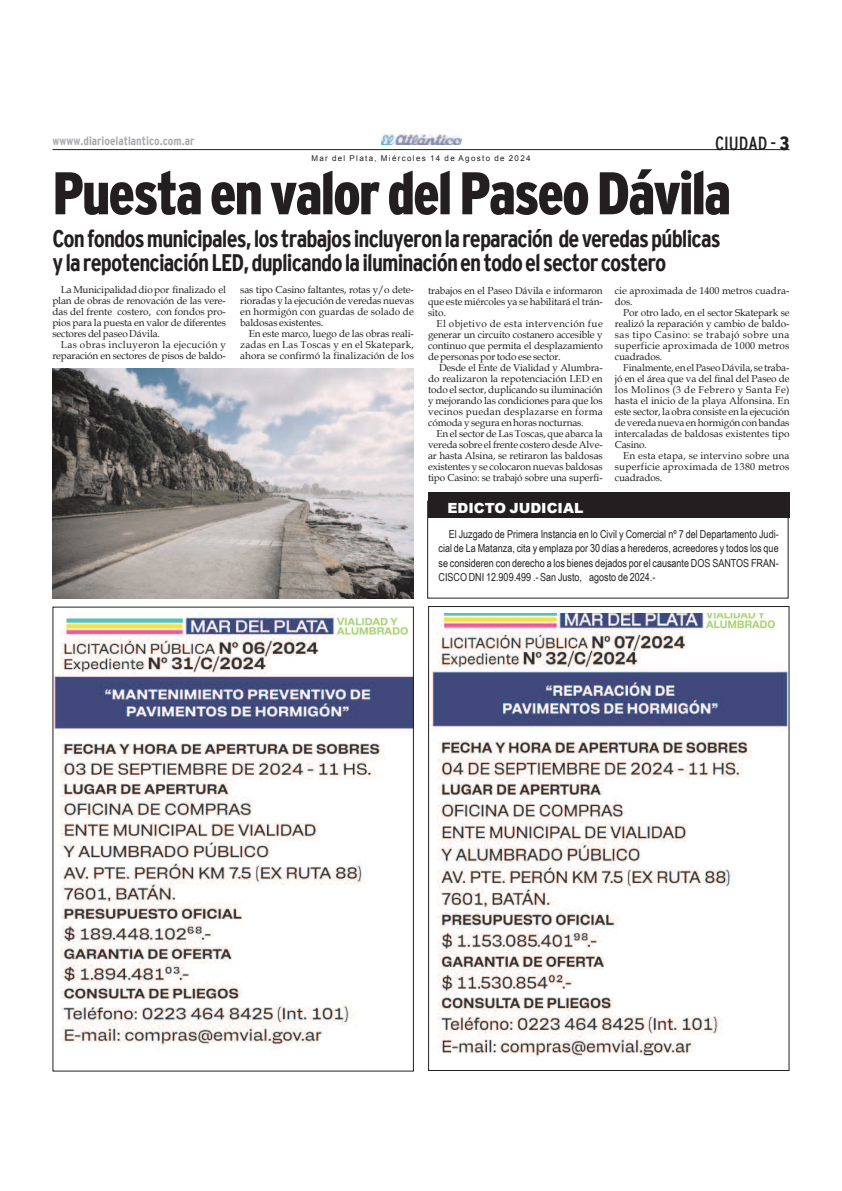
<style>
.page{position:relative;width:842px;height:1191px;background:#fff}
.page>*{position:absolute;margin:0;border:0;box-sizing:border-box;transform-origin:0 0}
.t1{font:900 condensed 60px "Interstate";letter-spacing:-.035em;color:#231f20}
.t2{font:700 condensed 24px/24px "Interstate";letter-spacing:-.035em;color:#231f20}
.t3{font:condensed 19px "Interstate";color:#231f20}
.t4{font:900 14px "Arial";color:#fff}
.t5{font:700 condensed 12px "Interstate";color:#a8a9ad}
.t6{font:11px/14.4px "Arial Narrow";color:#231f20;text-align:justify}
.t7{font:10px/11px "Book Antiqua";letter-spacing:-.01em;color:#231f20;text-align:justify}
.t8{font:8px "Arial";letter-spacing:.165em;color:#231f20}
.s1{font-weight:900}
</style>
<div class="page">
<hr style="left:52px;top:149px;width:737px;height:1px;background:#231f20">
<img style="left:381px;top:135px;width:80px;height:9px">
<img style="left:52px;top:369px;width:362px;height:229px">
<div style="left:428px;top:492px;width:361px;height:26px;background:#231f20"></div>
<img style="left:54px;top:613px;width:358px;height:433px">
<img style="left:431px;top:613px;width:356px;height:443px">
<p class="t5" style="left:52px;top:134px;width:143px">wwww.diarioelatlantico.com.ar</p>
<h3 class="t3" style="left:715px;top:133px;width:76px">CIUDAD - <span class="s1">3</span></h3>
<h1 class="t1" style="left:52px;top:160px;width:680px">Puesta envalordelPaseoDávila</h1>
<p class="t8" style="left:311px;top:154px;width:221px">Mar del Plata, Miércoles 14 de Agosto de 2024</p>
<h2 class="t2" style="left:52px;top:226px;width:670px">Confondosmunicipales,lostrabajosincluyeronlareparación deveredaspúblicas ylarepotenciaciónLED,duplicandolailuminaciónentodoelsectorcostero</h2>
<p class="t7" style="left:52px;top:285px;width:175px;text-indent:9px">La Municipalidad dio por finalizado el plan de obras de renovación de las vere&shy;das del frente costero, con fondos pro&shy;pios para la puesta en valor de diferentes sectores del paseo Dávila.</p>
<p class="t7" style="left:52px;top:340px;width:175px;text-align:right">Las obras incluyeron la ejecución y reparación en sectores de pisos de baldo-</p>
<p class="t7" style="left:240px;top:285px;width:175px">sas tipo Casino faltantes, rotas y/o dete&shy;rioradas y la ejecución de veredas nuevas en hormigón con guardas de solado de baldosas existentes.</p>
<p class="t7" style="left:240px;top:329px;width:175px;text-indent:9px">En este marco, luego de las obras reali&shy;zadas en Las Toscas y en el Skatepark, ahora se confirmó la finalización de los</p>
<p class="t7" style="left:428px;top:286px;width:176px">trabajos en el Paseo Dávila e informaron que este miércoles ya se habilitará el trán&shy;sito.</p>
<p class="t7" style="left:428px;top:319px;width:176px;text-indent:9px">El objetivo de esta intervención fue generar un circuito costanero accesible y continuo que permita el desplazamiento de personas por todo ese sector.</p>
<p class="t7" style="left:428px;top:363px;width:176px;text-indent:11px">Desde el Ente de Vialidad y Alumbra&shy;do realizaron la repotenciación LED en todo el sector, duplicando su iluminación y mejorando las condiciones para que los vecinos puedan desplazarse en forma cómoda y segura en horas nocturnas.</p>
<p class="t7" style="left:428px;top:429px;width:176px;text-indent:9px">En el sector de Las Toscas, que abarca la vereda sobre el frente costero desde Alve&shy;ar hasta Alsina, se retiraron las baldosas existentes y se colocaron nuevas baldosas tipo Casino: se trabajó sobre una superfi-</p>
<h3 class="t4" style="left:447px;top:497px;width:137px">EDICTO JUDICIAL</h3>
<p class="t7" style="left:615px;top:286px;width:176px">cie aproximada de 1400 metros cuadra&shy;dos.</p>
<p class="t7" style="left:615px;top:308px;width:176px;text-indent:9px">Por otro lado, en el sector Skatepark se realizó la reparación y cambio de baldo&shy;sas tipo Casino: se trabajó sobre una superficie aproximada de 1000 metros cuadrados.</p>
<p class="t7" style="left:615px;top:363px;width:176px;text-indent:9px">Finalmente, enelPaseoDávila, se traba&shy;jó en el área que va del final del Paseo de los Molinos (3 de Febrero y Santa Fe) hasta el inicio de la playa Alfonsina. En este sector, la obra consiste en la ejecución deveredanueva enhormigónconbandas intercaladas de baldosas existentes tipo Casino.</p>
<p class="t7" style="left:615px;top:451px;width:176px;text-indent:9px">En esta etapa, se intervino sobre una superficie aproximada de 1380 metros cuadrados.</p>
<p class="t6" style="left:438px;top:527px;width:342px;text-indent:10px">El Juzgado de Primera Instancia en lo Civil y Comercial nº 7 del Departamento Judi&shy;cial de La Matanza, cita y emplaza por 30 días a herederos, acreedores y todos los que se consideren con derecho a los bienes dejados por el causante DOS SANTOS FRAN-CISCO DNI 12.909.499 .- San Justo, agosto de 2024.-</p>
</div>
